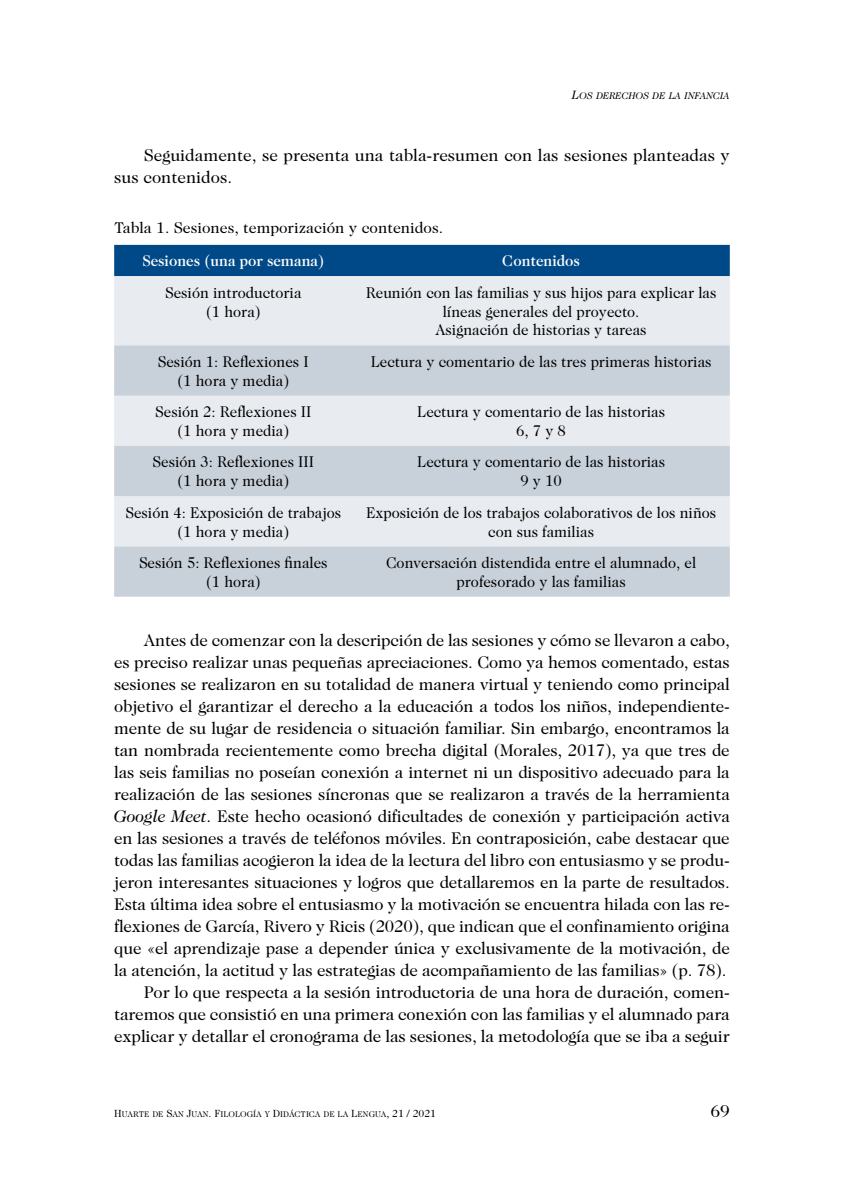
<style>
.page{position:relative;width:844px;height:1191px;background:#fff}
.page>*{position:absolute;margin:0;border:0;box-sizing:border-box;transform-origin:0 0}
.t1{font:17.5px "Caslon 224 Std";color:#000}
.t2{font:17.15px/21.9px "Caslon 224 Std";letter-spacing:-.01em;color:#000}
.t3{font:15.75px/18.9px "Caslon 224 Std";color:#000;text-align:center;scale:.95 1}
.t4{font:15.75px "Caslon 224 Std";color:#000}
.t5{font:500 15.75px "Caslon 224 Std";color:#fff;scale:.95 1}
.t6{font:9.8px "Caslon 224 Std Book Italic SC800";color:#000}
.t7{font:8.4px "Caslon 224 Std Book SC800";color:#000}
.s1{font-size:12.25px}
.s2{font-style:italic}
.s3{font-size:10.5px}
</style>
<div class="page">
<div style="left:114px;top:245px;width:615px;height:31px;background:#004988"></div>
<div style="left:114px;top:276px;width:615px;height:69px;background:#e8ecf0"></div>
<svg style="left:114px;top:345px;width:615px;height:251px;background:#d4dbe2"></svg>
<p class="t6" style="left:572px;top:90px;width:159px"><span class="s1">L</span>OS DERECHOS DE LA INFANCIA</p>
<p class="t2" style="left:114px;top:144px;width:617px;text-indent:30px">Seguidamente, se presenta una tabla-resumen con las sesiones planteadas y sus contenidos.</p>
<p class="t4" style="left:114px;top:218px;width:330px">Tabla 1. Sesiones, temporización y contenidos.</p>
<p class="t5" style="left:142px;top:252px;width:193px">Sesiones (una por semana)</p>
<p class="t5" style="left:502px;top:252px;width:83px">Contenidos</p>
<p class="t3" style="left:165px;top:283px;width:145px">Sesión introductoria (1 hora)</p>
<p class="t3" style="left:366px;top:283px;width:370px">Reunión con las familias y sus hijos para explicar las líneas generales del proyecto.<br>Asignación de historias y tareas</p>
<p class="t3" style="left:158px;top:352px;width:160px">Sesión 1: Reflexiones I (1 hora y media)</p>
<p class="t3" style="left:370px;top:352px;width:360px">Lectura y comentario de las tres primeras historias</p>
<p class="t3" style="left:155px;top:402px;width:166px">Sesión 2: Reflexiones II (1 hora y media)</p>
<p class="t3" style="left:417px;top:402px;width:262px">Lectura y comentario de las historias<br>6, 7 y 8</p>
<p class="t3" style="left:152px;top:452px;width:171px">Sesión 3: Reflexiones III (1 hora y media)</p>
<p class="t3" style="left:417px;top:452px;width:262px">Lectura y comentario de las historias<br>9 y 10</p>
<p class="t3" style="left:125px;top:502px;width:228px">Sesión 4: Exposición de trabajos (1 hora y media)</p>
<p class="t3" style="left:366px;top:502px;width:370px">Exposición de los trabajos colaborativos de los niños con sus familias</p>
<p class="t3" style="left:139px;top:553px;width:200px">Sesión 5: Reflexiones finales (1 hora)</p>
<p class="t3" style="left:386px;top:553px;width:328px">Conversación distendida entre el alumnado, el profesorado y las familias</p>
<p class="t2" style="left:114px;top:629px;width:617px;text-align:right">Antes de comenzar con la descripción de las sesiones y cómo se llevaron a cabo,<br>es preciso realizar unas pequeñas apreciaciones. Como ya hemos comentado, estas sesiones se realizaron en su totalidad de manera virtual y teniendo como principal objetivo el garantizar el derecho a la educación a todos los niños, independiente&shy;mente de su lugar de residencia o situación familiar. Sin embargo, encontramos la tan nombrada recientemente como brecha digital (Morales, 2017), ya que tres de las seis familias no poseían conexión a internet ni un dispositivo adecuado para la realización de las sesiones síncronas que se realizaron a través de la herramienta <span class="s2">Google Meet</span>. Este hecho ocasionó dificultades de conexión y participación activa en las sesiones a través de teléfonos móviles. En contraposición, cabe destacar que todas las familias acogieron la idea de la lectura del libro con entusiasmo y se produ&shy;jeron interesantes situaciones y logros que detallaremos en la parte de resultados.<br>Esta última idea sobre el entusiasmo y la motivación se encuentra hilada con las re&shy;flexiones de García, Rivero y Ricis (2020), que indican que el confinamiento origina que «el aprendizaje pase a depender única y exclusivamente de la motivación, de la atención, la actitud y las estrategias de acompañamiento de las familias» (p. 78).<br>Por lo que respecta a la sesión introductoria de una hora de duración, comen&shy;taremos que consistió en una primera conexión con las familias y el alumnado para explicar y detallar el cronograma de las sesiones, la metodología que se iba a seguir</p>
<p class="t7" style="left:114px;top:1108px;width:323px"><span class="s3">H</span>UARTE DE <span class="s3">S</span>AN <span class="s3">J</span>UAN<span class="s3">. F</span>ILOLOGÍA Y <span class="s3">D</span>IDÁCTICA DE LA <span class="s3">L</span>ENGUA<span class="s3">, 21 / 2021</span></p>
<p class="t1" style="left:710px;top:1100px;width:21px">69</p>
</div>
